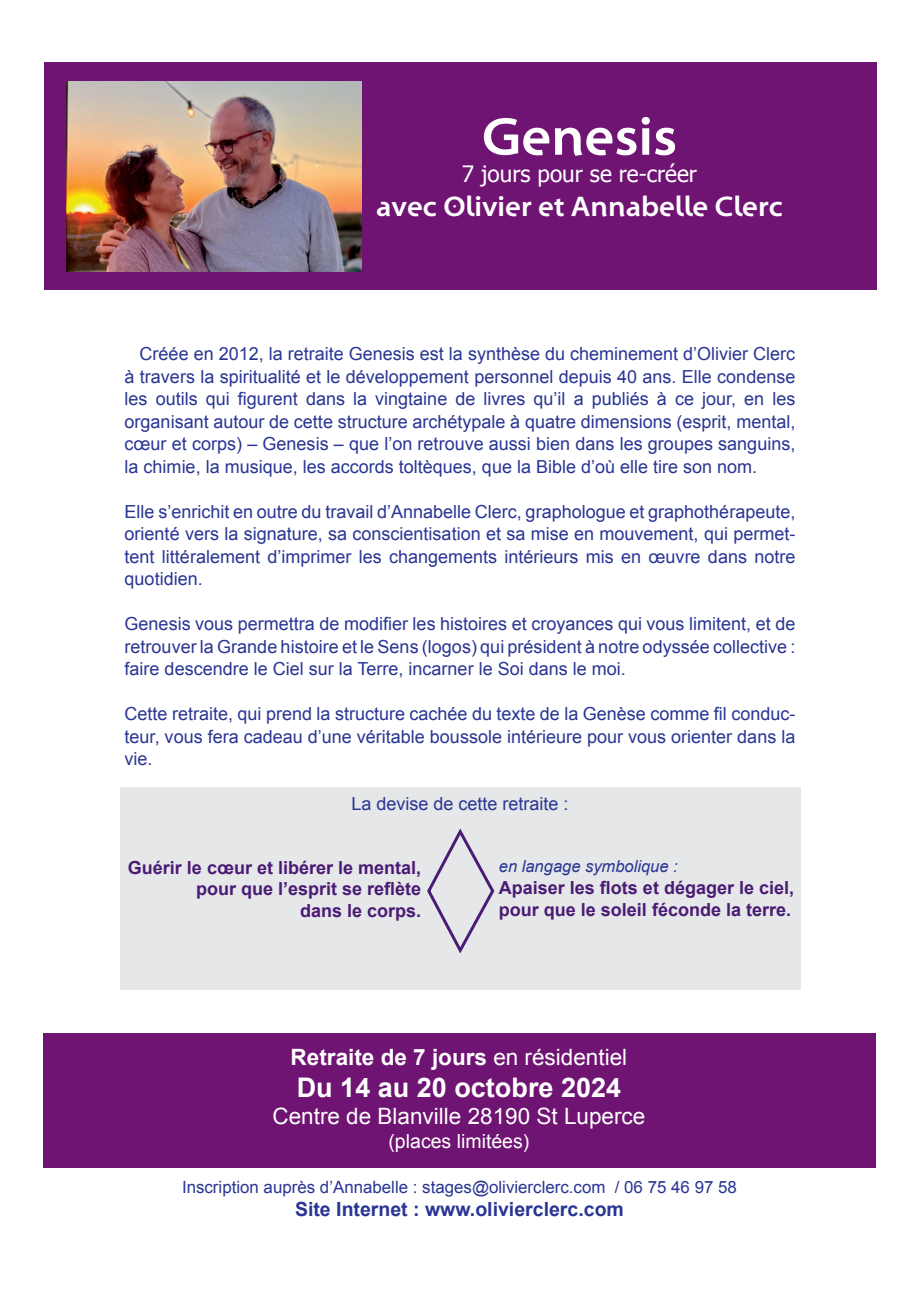
<style>
.page{position:relative;width:919px;height:1289px;background:#fff}
.page>*{position:absolute;margin:0;border:0;box-sizing:border-box;transform-origin:0 0}
.t1{font:700 54px "Santana";color:#fff}
.t2{font:700 28.5px "Santana";color:#fff}
.t3{font:700 27px "Arial";color:#fff}
.t4{font:22.5px "Arial";color:#fff}
.t5{font:700 22.5px "Arial";color:#fff}
.t6{font:22.5px "Tahoma";color:#fff}
.t7{font:700 19.5px "Arial";color:#293594}
.t8{font:19.5px "Arial";color:#fff}
.t9{font:18px/22.5px "Arial";color:#293594;text-align:justify}
.t10{font:700 18px/21.6px "Arial";color:#4a1b74}
.t11{font:16.8px "Arial";color:#293594}
.t12{font:italic 16.5px "Arial";color:#293594}
.s1{font-weight:400}
</style>
<div class="page">
<div style="left:120px;top:787px;width:680px;height:203px;background:#e6e7e9"></div>
<svg style="left:427px;top:828px;width:68px;height:126px"></svg>
<div style="left:44px;top:62px;width:832px;height:228px;background:#6f1472"></div>
<div style="left:43px;top:1033px;width:832px;height:135px;background:#6f1472"></div>
<img style="left:67px;top:82px;width:294px;height:189px">
<h1 class="t1" style="left:482px;top:105px;width:197px">Genesis</h1>
<p class="t6" style="left:462px;top:158px;width:237px">7 jours pour se re-créer</p>
<h2 class="t2" style="left:376px;top:189px;width:408px">avec Olivier et Annabelle Clerc</h2>
<p class="t9" style="left:125px;top:343px;width:672px;text-indent:15px">Créée en 2012, la retraite Genesis est la synthèse du cheminement d’Olivier Clerc à travers la spiritualité et le développement personnel depuis 40 ans. Elle condense les outils qui figurent dans la vingtaine de livres qu’il a publiés à ce jour, en les organisant autour de cette structure archétypale à quatre dimensions (esprit, mental, cœur et corps) – Genesis – que l’on retrouve aussi bien dans les groupes sanguins, la chimie, la musique, les accords toltèques, que la Bible d’où elle tire son nom.</p>
<p class="t9" style="left:125px;top:500px;width:672px">Elle s’enrichit en outre du travail d’Annabelle Clerc, graphologue et graphothérapeute, orienté vers la signature, sa conscientisation et sa mise en mouvement, qui permet&shy;tent littéralement d’imprimer les changements intérieurs mis en œuvre dans notre quotidien.</p>
<p class="t9" style="left:125px;top:613px;width:672px">Genesis vous permettra de modifier les histoires et croyances qui vous limitent, et de retrouver la Grande histoire et le Sens (logos) qui président à notre odyssée collective : faire descendre le Ciel sur la Terre, incarner le Soi dans le moi.</p>
<p class="t9" style="left:125px;top:703px;width:672px">Cette retraite, qui prend la structure cachée du texte de la Genèse comme fil conduc&shy;teur, vous fera cadeau d’une véritable boussole intérieure pour vous orienter dans la vie.</p>
<p class="t9" style="left:351px;top:793px;width:219px">La devise de cette retraite :</p>
<p class="t10" style="left:128px;top:857px;width:295px;text-align:right">Guérir le cœur et libérer le mental, pour que l’esprit se reflète<br>dans le corps.</p>
<p class="t12" style="left:499px;top:855px;width:180px">en langage symbolique :</p>
<p class="t10" style="left:499px;top:877px;width:297px">Apaiser les flots et dégager le ciel, pour que le soleil féconde la terre.</p>
<p class="t5" style="left:290px;top:1042px;width:338px">Retraite de 7 jours <span class="s1">en résidentiel</span></p>
<h3 class="t3" style="left:297px;top:1069px;width:326px">Du 14 au 20 octobre 2024</h3>
<p class="t4" style="left:272px;top:1101px;width:374px">Centre de Blanville 28190 St Luperce</p>
<p class="t8" style="left:388px;top:1128px;width:142px">(places limitées)</p>
<p class="t11" style="left:182px;top:1175px;width:556px">Inscription auprès d’Annabelle : stages@olivierclerc.com / 06 75 46 97 58</p>
<p class="t7" style="left:295px;top:1196px;width:330px">Site Internet : www.olivierclerc.com</p>
</div>
